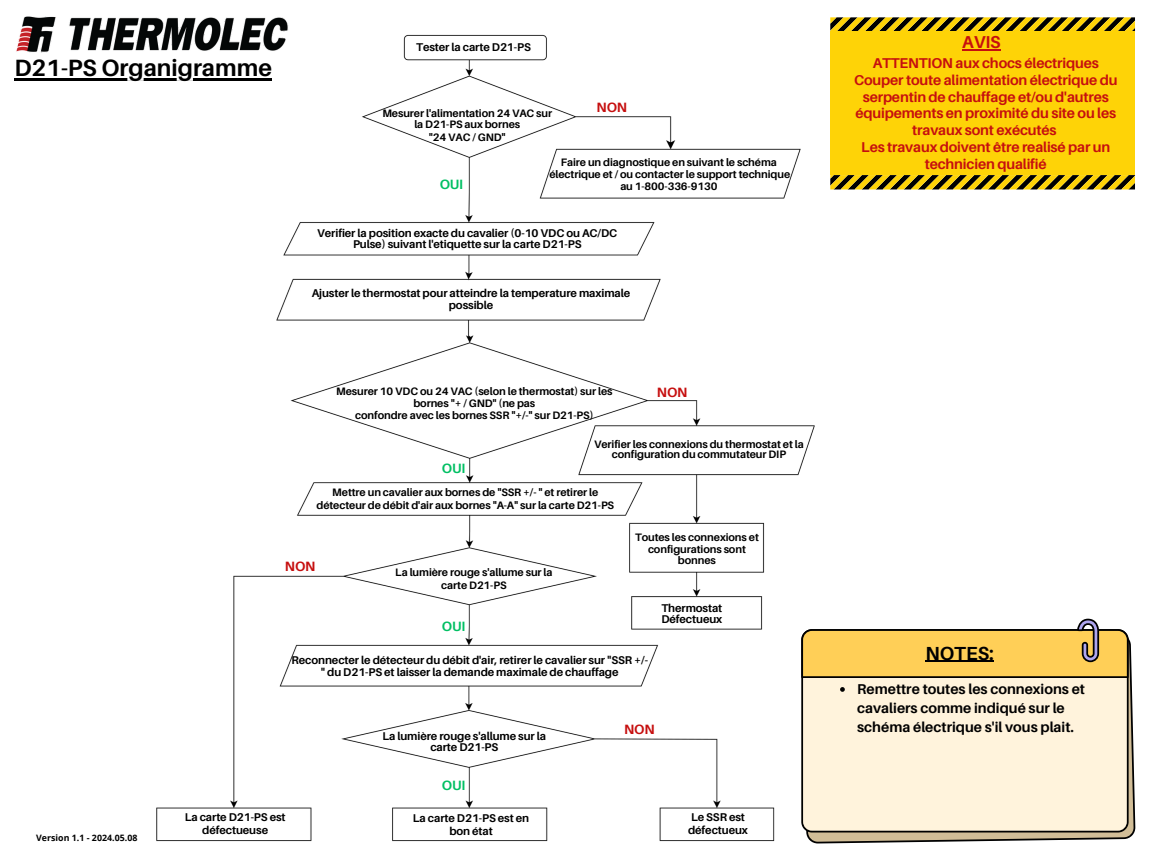
<style>
.page{position:relative;width:1152px;height:864px;background:#fff}
.page>*{position:absolute;margin:0;border:0;box-sizing:border-box;transform-origin:0 0}
.t1{font:700 23.55px "Aileron";color:#000}
.t2{font:700 18.9px "Aileron";color:#000}
.t3{font:700 17.25px "Aileron";color:#c60f0f}
.t4{font:700 14.25px/16.8px "Aileron";letter-spacing:-.01em;color:#c60f0f;text-align:center}
.t5{font:700 14.25px/18.9px "Aileron";color:#000}
.t6{font:700 13.5px "Aileron";letter-spacing:-.01em;color:#c60f0f}
.t7{font:700 13.5px "Aileron";letter-spacing:-.01em;color:#00bf63}
.t8{font:700 11.25px/13px "Aileron";letter-spacing:-.01em;color:#000;text-align:center}
.t9{font:700 10.8px/11.7px "Aileron";letter-spacing:-.01em;color:#000;text-align:center}
.t10{font:700 8.85px "Open Sans";letter-spacing:.005em;color:#000}
</style>
<div class="page">
<img style="left:16px;top:16px;width:273px;height:37px">
<svg style="left:821px;top:639px;width:314px;height:204px;fill:#d1bd97"></svg>
<div style="left:821px;top:678px;width:308px;height:155px;background:#fff3dc"></div>
<svg style="left:821px;top:619px;width:308px;height:59px"></svg>
<svg style="left:840px;top:687px;width:5px;height:5px"></svg>
<hr style="left:925px;top:661px;width:69px;height:1px;background:#000">
<hr style="left:14px;top:78px;width:258px;height:2px;background:#000">
<svg style="left:830px;top:175px;width:305px;height:14px;background:#87720d"></svg>
<svg style="left:830px;top:17px;width:305px;height:15px;background:#917b11"></svg>
<div style="left:830px;top:32px;width:305px;height:143px;background:#fed307"></div>
<hr style="left:962px;top:50px;width:39px;height:1px;background:#c60f0f">
<img style="left:150px;top:30px;width:671px;height:814px">
<h6 class="t8" style="left:416px;top:41px;width:116px">Tester la carte D21-PS</h6>
<h6 class="t3" style="left:962px;top:32px;width:40px">AVIS</h6>
<h4 class="t1" style="left:14px;top:53px;width:259px">D21-PS Organigramme</h4>
<p class="t4" style="left:854px;top:54px;width:265px">ATTENTION aux chocs électriques Couper toute alimentation électrique du serpentin de chauffage et/ou d'autres équipements en proximité du site ou les travaux sont exécutés<br>Les travaux doivent être realisé par un technicien qualifié</p>
<h3 class="t6" style="left:597px;top:99px;width:32px">NON</h3>
<h6 class="t9" style="left:382px;top:108px;width:171px;line-height:10.8px">Mesurer l'alimentation 24 VAC sur la D21-PS aux bornes</h6>
<h6 class="t9" style="left:429px;top:131px;width:78px">"24 VAC / GND"</h6>
<h6 class="t9" style="left:549px;top:157px;width:242px">Faire un diagnostique en suivant le schéma électrique et / ou contacter le support technique au 1-800-336-9130</h6>
<h6 class="t7" style="left:440px;top:176px;width:25px">OUI</h6>
<h3 class="t8" style="left:317px;top:227px;width:302px;line-height:11.2px">Verifier la position exacte du cavalier (0-10 VDC ou AC/DC<br>Pulse) suivant l'etiquette sur la carte D21-PS</h3>
<h6 class="t8" style="left:312px;top:287px;width:320px;line-height:12.1px">Ajuster le thermostat pour atteindre la temperature maximale possible</h6>
<h3 class="t9" style="left:336px;top:385px;width:278px">Mesurer 10 VDC ou 24 VAC (selon le thermostat) sur les bornes "+ / GND" (ne pas<br>confondre avec les bornes SSR "+/-" sur D21-PS)</h3>
<h6 class="t9" style="left:594px;top:439px;width:211px;line-height:9.9px">Verifier les connexions du thermostat et la configuration du commutateur DIP</h6>
<h6 class="t9" style="left:317px;top:486px;width:299px;line-height:12.6px">Mettre un cavalier aux bornes de "SSR +/- " et retirer le détecteur de débit d'air aux bornes "A-A" sur la carte D21-PS</h6>
<h6 class="t9" style="left:635px;top:531px;width:125px">Toutes les connexions et configurations sont bonnes</h6>
<h3 class="t6" style="left:657px;top:384px;width:32px">NON</h3>
<h6 class="t7" style="left:442px;top:459px;width:25px">OUI</h6>
<h1 class="t6" style="left:285px;top:558px;width:32px">NON</h1>
<h6 class="t9" style="left:395px;top:566px;width:159px;line-height:12.6px">La lumière rouge s'allume sur la carte D21-PS</h6>
<h6 class="t10" style="left:36px;top:832px;width:103px">Version 1.1 - 2024.05.08</h6>
<h6 class="t7" style="left:442px;top:618px;width:25px">OUI</h6>
<h3 class="t8" style="left:292px;top:654px;width:358px;line-height:12.1px">Reconnecter le détecteur du débit d'air, retirer le cavalier sur "SSR +/- " du D21-PS et laisser la demande maximale de chauffage</h3>
<h3 class="t8" style="left:661px;top:602px;width:63px;line-height:11.2px;text-align:left">Thermostat<br>Défectueux</h3>
<h6 class="t8" style="left:382px;top:730px;width:165px;line-height:11.2px">La lumière rouge s'allume sur la carte D21-PS</h6>
<h2 class="t7" style="left:442px;top:777px;width:25px">OUI</h2>
<h3 class="t8" style="left:185px;top:810px;width:102px">La carte D21-PS est défectueuse</h3>
<h6 class="t8" style="left:413px;top:811px;width:118px">La carte D21-PS est en bon état</h6>
<p class="t6" style="left:624px;top:721px;width:32px">NON</p>
<h6 class="t8" style="left:688px;top:810px;width:62px;text-align:left">Le SSR est défectueux</h6>
<h2 class="t2" style="left:925px;top:641px;width:70px">NOTES:</h2>
<p class="t5" style="left:857px;top:679px;width:229px">Remettre toutes les connexions et cavaliers comme indiqué sur le schéma électrique s'il vous plait.</p>
</div>
